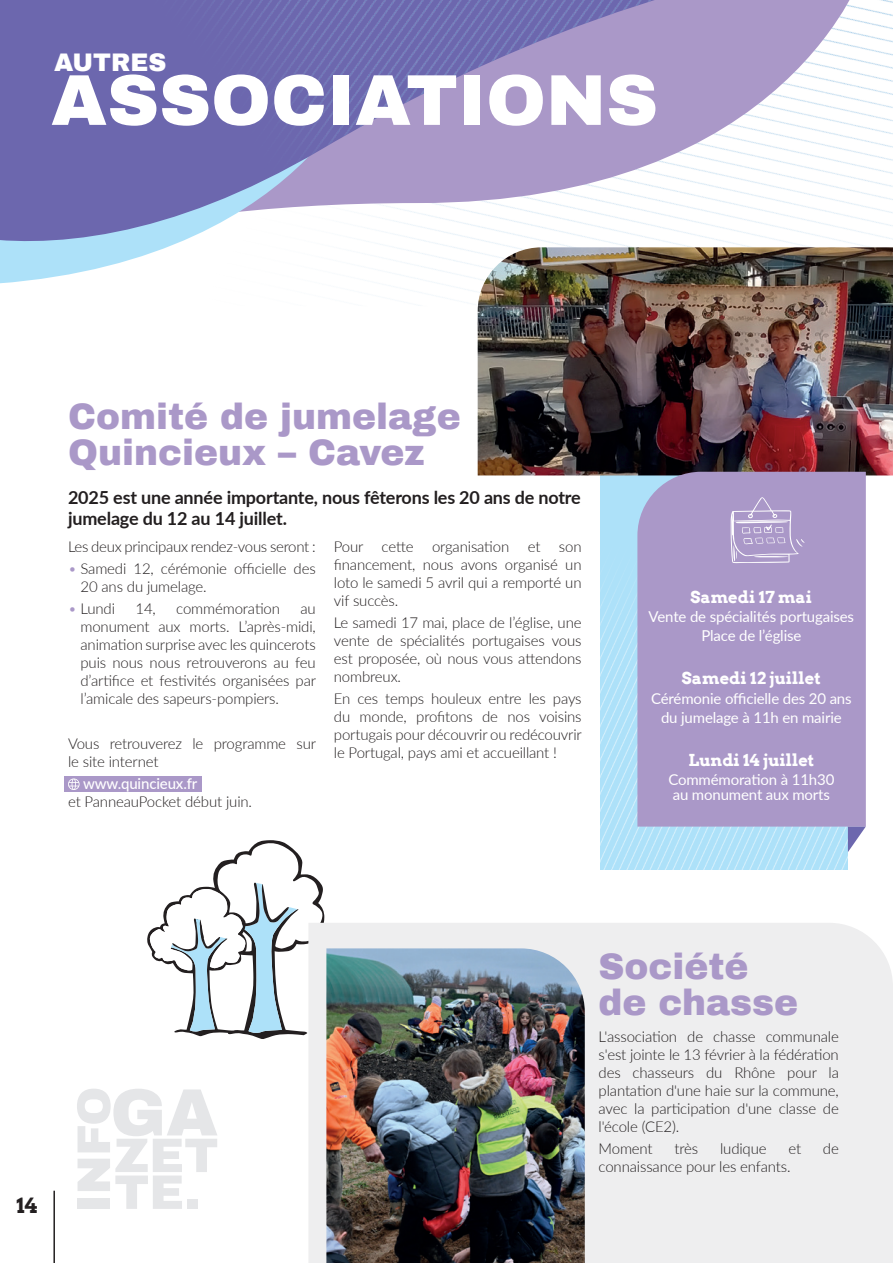
<style>
.page{position:relative;width:893px;height:1263px;background:#fff}
.page>*{position:absolute;margin:0;border:0;box-sizing:border-box;transform-origin:0 0}
.t1{font:900 72px "Archivo";color:#fff}
.t2{font:900 36px/36px "Archivo";color:#aa98c8}
.t3{font:900 24.9px "Archivo";color:#fff}
.t4{font:700 21px "Arvo";color:#231f20}
.t5{font:700 18px/21.6px "Lato";letter-spacing:-.01em;color:#231f20}
.t6{font:700 16.5px "Arvo";color:#fff}
.t7{font:300 15px/18px "Lato";letter-spacing:-.01em;color:#231f20;text-align:justify}
.t8{font:15px/19.2px "Lato";letter-spacing:-.01em;color:#fff;text-align:center}
.t9{font:500 15px "Lato";letter-spacing:-.01em;color:#fff}
.s1{color:#aa98c8}
</style>
<div class="page">
<hr style="left:53px;top:1191px;width:2px;height:72px;background:#231f20">
<svg style="left:77px;top:1089px;width:140px;height:120px"></svg>
<div style="left:187px;top:1199px;width:10px;height:10px;background:#e5e6e8"></div>
<svg style="left:375px;top:0;width:490px;height:280px"></svg>
<svg style="left:0;top:250px;width:363px;height:34px"></svg>
<svg style="left:0;top:0;width:809px;height:250px"></svg>
<img style="left:0;top:0;width:737px;height:241px">
<svg style="left:147px;top:840px;width:177px;height:199px"></svg>
<img style="left:601px;top:475px;width:247px;height:394px">
<div style="left:308px;top:923px;width:585px;height:340px;background:#eeeeef"></div>
<div style="left:64px;top:777px;width:137px;height:15px;background:#aa98c8"></div>
<svg style="left:68px;top:778px;width:12px;height:12px"></svg>
<img style="left:326px;top:948px;width:259px;height:315px">
<img style="left:478px;top:247px;width:415px;height:228px">
<div style="left:637px;top:472px;width:229px;height:355px;background:#aa98c8"></div>
<svg style="left:731px;top:497px;width:74px;height:66px"></svg>
<svg style="left:848px;top:827px;width:18px;height:25px"></svg>
<h3 class="t3" style="left:54px;top:47px;width:114px">AUTRES</h3>
<h1 class="t1" style="left:51px;top:56px;width:608px">ASSOCIATIONS</h1>
<h2 class="t2" style="left:68px;top:398px;width:394px">Comité de jumelage<br>Quincieux – Cavez</h2>
<p class="t5" style="left:68px;top:485px;width:514px">2025 est une année importante, nous fêterons les 20 ans de notre jumelage du 12 au 14 juillet.</p>
<p class="t7" style="left:68px;top:537px;width:249px">Les deux principaux rendez-vous seront :</p>
<p class="t7" style="left:81px;top:559px;width:237px;text-indent:-12px"><span class="s1">•</span> Samedi 12, cérémonie officielle des<br>20 ans du jumelage.</p>
<p class="t7" style="left:68px;top:599px;width:48px"><span class="s1">•</span> Lundi</p>
<p class="t7" style="left:135px;top:599px;width:22px">14,</p>
<p class="t7" style="left:176px;top:599px;width:105px">commémoration</p>
<p class="t7" style="left:334px;top:537px;width:249px">Pour cette organisation et son financement, nous avons organisé un loto le samedi 5 avril qui a remporté un vif succès.</p>
<p class="t7" style="left:334px;top:613px;width:249px">Le samedi 17 mai, place de l’église, une vente de spécialités portugaises vous est proposée, où nous vous attendons nombreux.</p>
<p class="t7" style="left:334px;top:689px;width:249px">En ces temps houleux entre les pays du monde, profitons de nos voisins portugais pour découvrir ou redécouvrir le Portugal, pays ami et accueillant !</p>
<p class="t7" style="left:81px;top:599px;width:237px;text-indent:220px">au monument aux morts. L’après-midi, animation surprise avec les quincerots puis nous nous retrouverons au feu d’artifice et festivités organisées par l’amicale des sapeurs-pompiers.</p>
<p class="t7" style="left:68px;top:734px;width:250px">Vous retrouverez le programme sur le site internet</p>
<p class="t9" style="left:83px;top:773px;width:116px">www.quincieux.fr</p>
<p class="t7" style="left:68px;top:792px;width:186px">et PanneauPocket début juin.</p>
<p class="t6" style="left:690px;top:586px;width:123px">Samedi 17 mai</p>
<p class="t8" style="left:649px;top:606px;width:207px">Vente de spécialités portugaises<br>Place de l’église</p>
<p class="t6" style="left:682px;top:668px;width:140px">Samedi 12 juillet</p>
<p class="t8" style="left:651px;top:688px;width:202px">Cérémonie officielle des 20 ans du jumelage à 11h en mairie</p>
<p class="t6" style="left:688px;top:750px;width:127px">Lundi 14 juillet</p>
<p class="t8" style="left:668px;top:772px;width:168px;line-height:15px;text-align:left">Commémoration à 11h30 au monument aux morts</p>
<h3 class="t4" style="left:17px;top:1192px;width:22px">14</h3>
<h2 class="t2" style="left:599px;top:948px;width:201px">Société de chasse</h2>
<p class="t7" style="left:599px;top:1027px;width:242px">L'association de chasse communale s'est jointe le 13 février à la fédération des chasseurs du Rhône pour la plantation d'une haie sur la commune, avec la participation d'une classe de l'école (CE2).</p>
<p class="t7" style="left:599px;top:1139px;width:56px">Moment</p>
<p class="t7" style="left:675px;top:1139px;width:25px">très</p>
<p class="t7" style="left:720px;top:1139px;width:48px">ludique</p>
<p class="t7" style="left:788px;top:1139px;width:14px">et</p>
<p class="t7" style="left:823px;top:1139px;width:17px">de</p>
<p class="t7" style="left:599px;top:1157px;width:194px">connaissance pour les enfants.</p>
</div>
